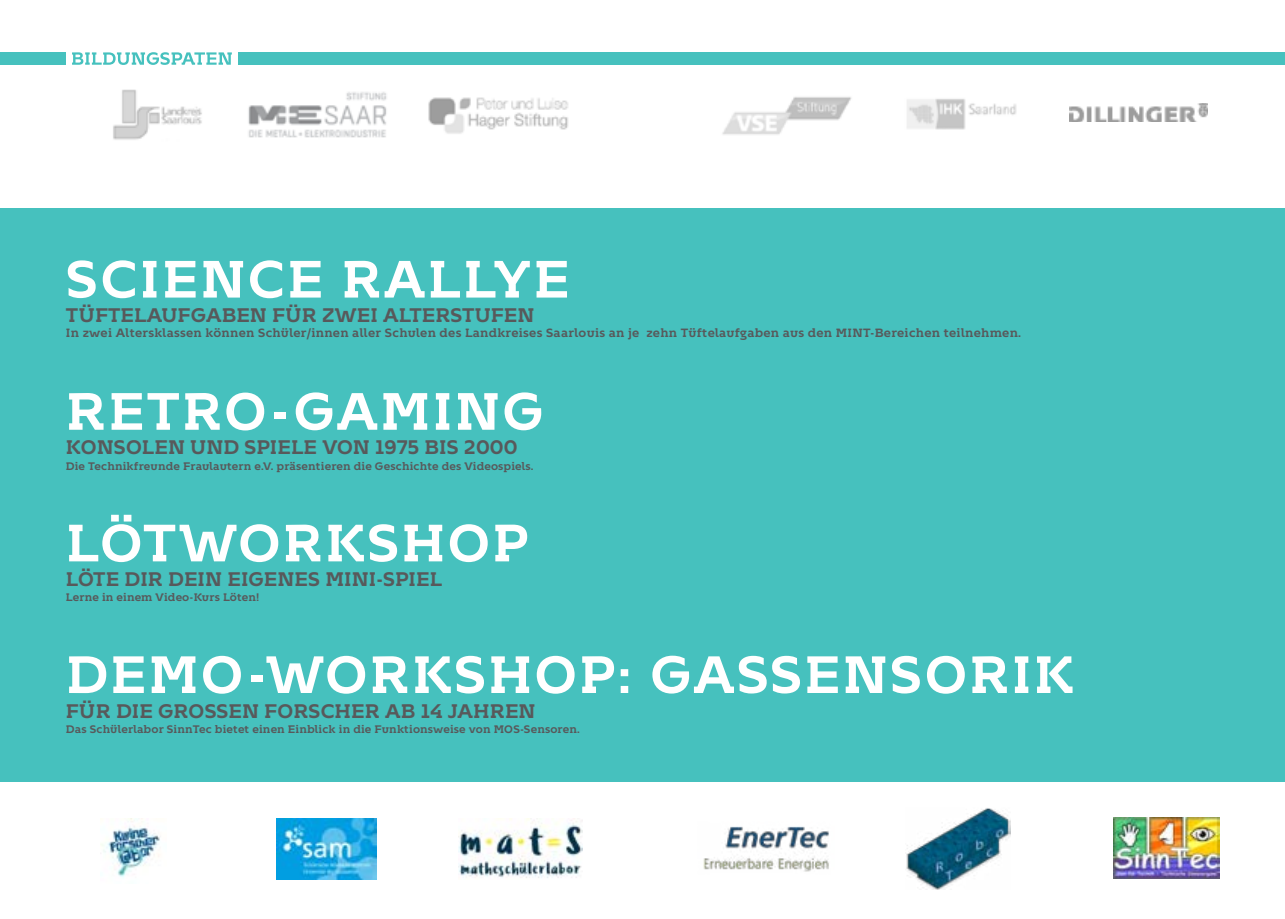
<style>
.page{position:relative;width:1285px;height:919px;background:#fff}
.page>*{position:absolute;margin:0;border:0;box-sizing:border-box;transform-origin:0 0}
.t1{font:700 52.35px "Kontrapunkt Bob";letter-spacing:.045em;color:#fff}
.t2{font:700 19.65px "Kontrapunkt Bob";letter-spacing:.005em;color:#58595b}
.t3{font:700 12px "Kontrapunkt Bob";color:#58595b}
.t4{font:700 10.95px "Kontrapunkt Bob";letter-spacing:.01em;color:#58595b}
</style>
<div class="page">
<div style="left:0;top:208px;width:1284px;height:573px;background:#46c1be"></div>
<img style="left:113px;top:89px;width:89px;height:51px">
<img style="left:722px;top:97px;width:295px;height:38px">
<img style="left:428px;top:97px;width:140px;height:37px">
<svg style="left:72px;top:52px;width:160px;height:13px"></svg>
<div style="left:238px;top:52px;width:1046px;height:13px;background:#46c1be"></div>
<div style="left:0;top:52px;width:66px;height:13px;background:#46c1be"></div>
<img style="left:101px;top:818px;width:59px;height:60px">
<img style="left:276px;top:818px;width:101px;height:61px">
<img style="left:459px;top:818px;width:123px;height:60px">
<img style="left:906px;top:808px;width:104px;height:81px">
<img style="left:1113px;top:817px;width:105px;height:61px">
<img style="left:703px;top:826px;width:126px;height:46px">
<img style="left:248px;top:92px;width:139px;height:46px">
<img style="left:1069px;top:104px;width:138px;height:18px">
<h1 class="t1" style="left:66px;top:249px;width:505px">Science Rallye</h1>
<h2 class="t2" style="left:66px;top:304px;width:470px">Tüftelaufgaben für zwei Alterstufen</h2>
<p class="t3" style="left:66px;top:326px;width:779px">In zwei Altersklassen können Schüler/innen aller Schulen des Landkreises Saarlouis an je zehn Tüftelaufgaben aus den MINT</p>
<p class="t3" style="left:869px;top:326px;width:153px">-Bereichen teilnehmen.</p>
<h1 class="t1" style="left:66px;top:381px;width:479px">Retro-Gaming</h1>
<h2 class="t2" style="left:66px;top:436px;width:453px">Konsolen und SPiele von 1975 bis 2000</h2>
<p class="t4" style="left:66px;top:459px;width:469px">Die Technikfreunde Fraulautern e.V. präsentieren die Geschichte des Videospiels.</p>
<h1 class="t1" style="left:66px;top:513px;width:463px">Lötworkshop</h1>
<h2 class="t2" style="left:66px;top:567px;width:377px">Löte dir dein eigenes Mini-Spiel</h2>
<p class="t4" style="left:66px;top:591px;width:195px">Lerne in einem Video-Kurs Löten!</p>
<h1 class="t1" style="left:66px;top:644px;width:1009px">Demo-Workshop: Gassensorik</h1>
<h2 class="t2" style="left:66px;top:699px;width:471px">für die groSSen Forscher ab 14 jahren</h2>
<p class="t4" style="left:66px;top:722px;width:437px">Das Schülerlabor SinnTec bietet einen Einblick in die Funktionsweise von MOS</p>
<p class="t4" style="left:520px;top:722px;width:61px">-Sensoren.</p>
</div>
